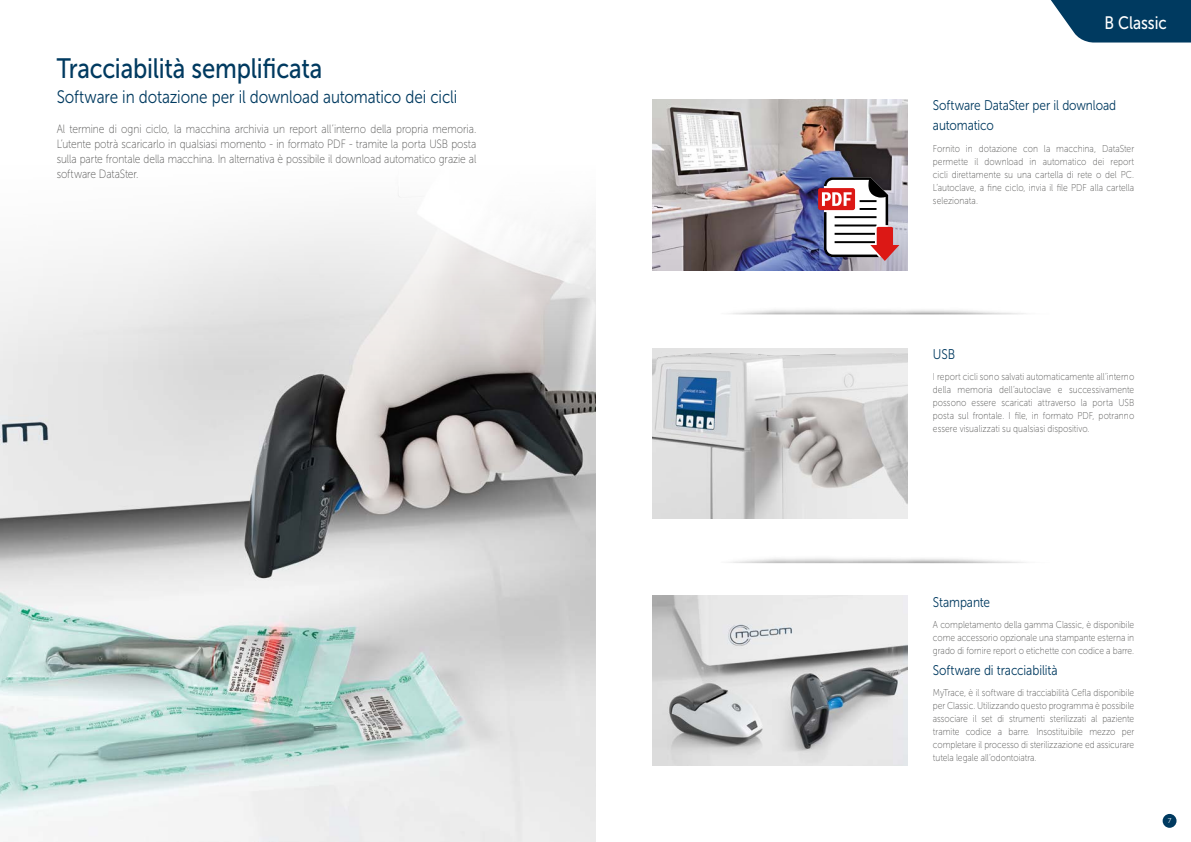
<style>
.page{position:relative;width:1191px;height:842px;background:#fff}
.page>*{position:absolute;margin:0;border:0;box-sizing:border-box;transform-origin:0 0}
.titolo{font:28px "Museo Sans 500";letter-spacing:-.01em;color:#003a60;scale:.85 1}
.sottotitolo{font:18px "Museo Sans 300";letter-spacing:-.01em;color:#003a60;scale:.85 1}
.sottotitolo-2{font:18px "Museo Sans 500";letter-spacing:-.005em;color:#fff;scale:.85 1}
.titolo_riquadro{font:14px/20px "Museo Sans 300";letter-spacing:-.005em;color:#003a60;scale:.85 1}
.corpo_testo{font:12px/15px "Museo Sans 100";letter-spacing:-.005em;color:#575756;text-align:justify;scale:.85 1}
.testo_riquadro{font:10px/13px "Museo Sans 100";color:#575756;text-align:justify;scale:.85 1}
.t1{font:7px "Museo Sans 300";color:#fff}
</style>
<div class="page">
<div style="left:1162px;top:814px;width:14px;height:14px;background:#003a60;border-radius:50%"></div>
<img style="left:0;top:193px;width:595px;height:649px">
<img style="left:652px;top:595px;width:255px;height:170px">
<img style="left:652px;top:348px;width:255px;height:170px">
<img style="left:652px;top:100px;width:255px;height:170px">
<div style="left:818px;top:188px;width:37px;height:22px;background:#dc1815;border-radius:2px"></div>
<svg style="left:822px;top:177px;width:77px;height:84px"></svg>
<svg style="left:1051px;top:0;width:140px;height:43px;background:#1e5173"></svg>
<p class="titolo" style="left:57px;top:53px;width:314px">Tracciabilità semplificata</p>
<p class="sottotitolo" style="left:57px;top:87px;width:473px">Software in dotazione per il download automatico dei cicli</p>
<p class="corpo_testo" style="left:57px;top:121px;width:495px">Al termine di ogni ciclo, la macchina archivia un report all’interno della propria memoria.<br>L’utente potrà scaricarlo in qualsiasi momento - in formato PDF - tramite la porta USB posta sulla parte frontale della macchina. In alternativa è possibile il download automatico grazie al software DataSter.</p>
<p class="sottotitolo-2" style="left:1104px;top:13px;width:75px">B Classic</p>
<p class="titolo_riquadro" style="left:933px;top:96px;width:217px">Software DataSter per il download automatico</p>
<p class="testo_riquadro" style="left:933px;top:142px;width:238px">Fornito in dotazione con la macchina, DataSter permette il download in automatico dei report cicli direttamente su una cartella di rete o del PC.<br>L’autoclave, a fine ciclo, invia il file PDF alla cartella selezionata.</p>
<p class="titolo_riquadro" style="left:933px;top:344px;width:28px">USB</p>
<p class="testo_riquadro" style="left:933px;top:370px;width:238px">I report cicli sono salvati automaticamente all’interno della memoria dell’autoclave e successivamente possono essere scaricati attraverso la porta USB posta sul frontale. I file, in formato PDF, potranno essere visualizzati su qualsiasi dispositivo.</p>
<p class="titolo_riquadro" style="left:933px;top:592px;width:69px">Stampante</p>
<p class="testo_riquadro" style="left:933px;top:618px;width:238px">A completamento della gamma Classic, è disponibile come accessorio opzionale una stampante esterna in grado di fornire report o etichette con codice a barre.</p>
<p class="titolo_riquadro" style="left:933px;top:660px;width:148px">Software di tracciabilità</p>
<p class="testo_riquadro" style="left:933px;top:686px;width:238px">MyTrace, è il software di tracciabilità Cefla disponibile per Classic. Utilizzando questo programma è possibile associare il set di strumenti sterilizzati al paziente tramite codice a barre. Insostituibile mezzo per completare il processo di sterilizzazione ed assicurare tutela legale all’odontoiatra.</p>
<p class="t1" style="left:1167px;top:817px;width:5px">7</p>
</div>
